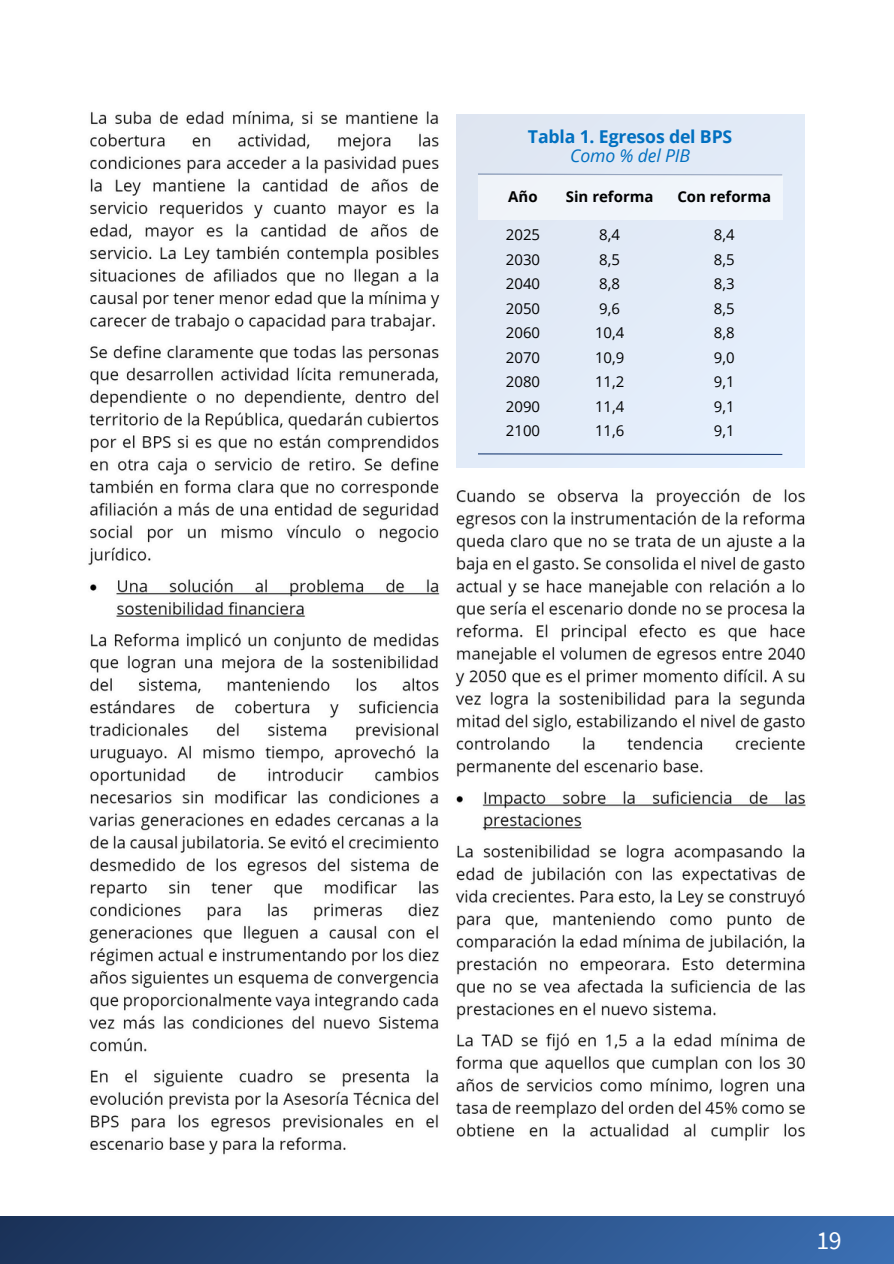
<style>
.page{position:relative;width:894px;height:1264px;background:#fff}
.page>*{position:absolute;margin:0;border:0;box-sizing:border-box;transform-origin:0 0}
.t1{font:25.8px "Source Sans Pro";color:#fff}
.t2{font:700 17.7px "Open Sans";letter-spacing:-.01em;color:#0170c0}
.t3{font:italic 17.7px "Open Sans";letter-spacing:-.01em;color:#0170c0}
.t4{font:15px "Open Sans";color:#000}
.t5{font:700 15px "Open Sans";color:#000}
</style>
<div class="page">
<div style="left:0;top:1216px;width:893px;height:47px;background:linear-gradient(to right,#1b3259,#3b6fb3)"></div>
<img style="left:88px;top:111px;width:718px;height:1044px">
<div style="left:456px;top:114px;width:348px;height:353px;background:#e2ebf8"></div>
<svg style="left:478px;top:173px;width:305px;height:2px"></svg>
<div style="left:478px;top:174px;width:304px;height:46px;background:#f0f4fa"></div>
<svg style="left:478px;top:453px;width:305px;height:2px"></svg>
<h1 class="t2" style="left:528px;top:124px;width:206px">Tabla 1. Egresos del BPS</h1>
<p class="t3" style="left:570px;top:143px;width:121px">Como % del PIB</p>
<p class="t5" style="left:508px;top:186px;width:31px">Año</p>
<p class="t5" style="left:565px;top:186px;width:89px">Sin reforma</p>
<p class="t5" style="left:677px;top:186px;width:95px">Con reforma</p>
<p class="t4" style="left:599px;top:224px;width:22px">8,4</p>
<p class="t4" style="left:599px;top:249px;width:22px">8,5</p>
<p class="t4" style="left:599px;top:273px;width:22px">8,8</p>
<p class="t4" style="left:599px;top:298px;width:22px">9,6</p>
<p class="t4" style="left:595px;top:322px;width:31px">10,4</p>
<p class="t4" style="left:595px;top:347px;width:31px">10,9</p>
<p class="t4" style="left:595px;top:371px;width:31px">11,2</p>
<p class="t4" style="left:595px;top:395px;width:31px">11,4</p>
<p class="t4" style="left:595px;top:420px;width:31px">11,6</p>
<h2 class="t4" style="left:505px;top:224px;width:36px">2025</h2>
<h2 class="t4" style="left:505px;top:249px;width:36px">2030</h2>
<h2 class="t4" style="left:505px;top:273px;width:36px">2040</h2>
<p class="t4" style="left:505px;top:298px;width:36px">2050</p>
<p class="t4" style="left:505px;top:322px;width:36px">2060</p>
<p class="t4" style="left:505px;top:347px;width:36px">2070</p>
<p class="t4" style="left:505px;top:371px;width:36px">2080</p>
<p class="t4" style="left:505px;top:395px;width:36px">2090</p>
<p class="t4" style="left:505px;top:420px;width:36px">2100</p>
<p class="t4" style="left:713px;top:224px;width:22px">8,4</p>
<p class="t4" style="left:713px;top:249px;width:22px">8,5</p>
<p class="t4" style="left:713px;top:273px;width:22px">8,3</p>
<p class="t4" style="left:713px;top:298px;width:22px">8,5</p>
<p class="t4" style="left:713px;top:322px;width:22px">8,8</p>
<p class="t4" style="left:713px;top:347px;width:22px">9,0</p>
<p class="t4" style="left:713px;top:371px;width:22px">9,1</p>
<p class="t4" style="left:713px;top:395px;width:22px">9,1</p>
<p class="t4" style="left:713px;top:420px;width:22px">9,1</p>
<p class="t1" style="left:816px;top:1223px;width:27px">19</p>
</div>
